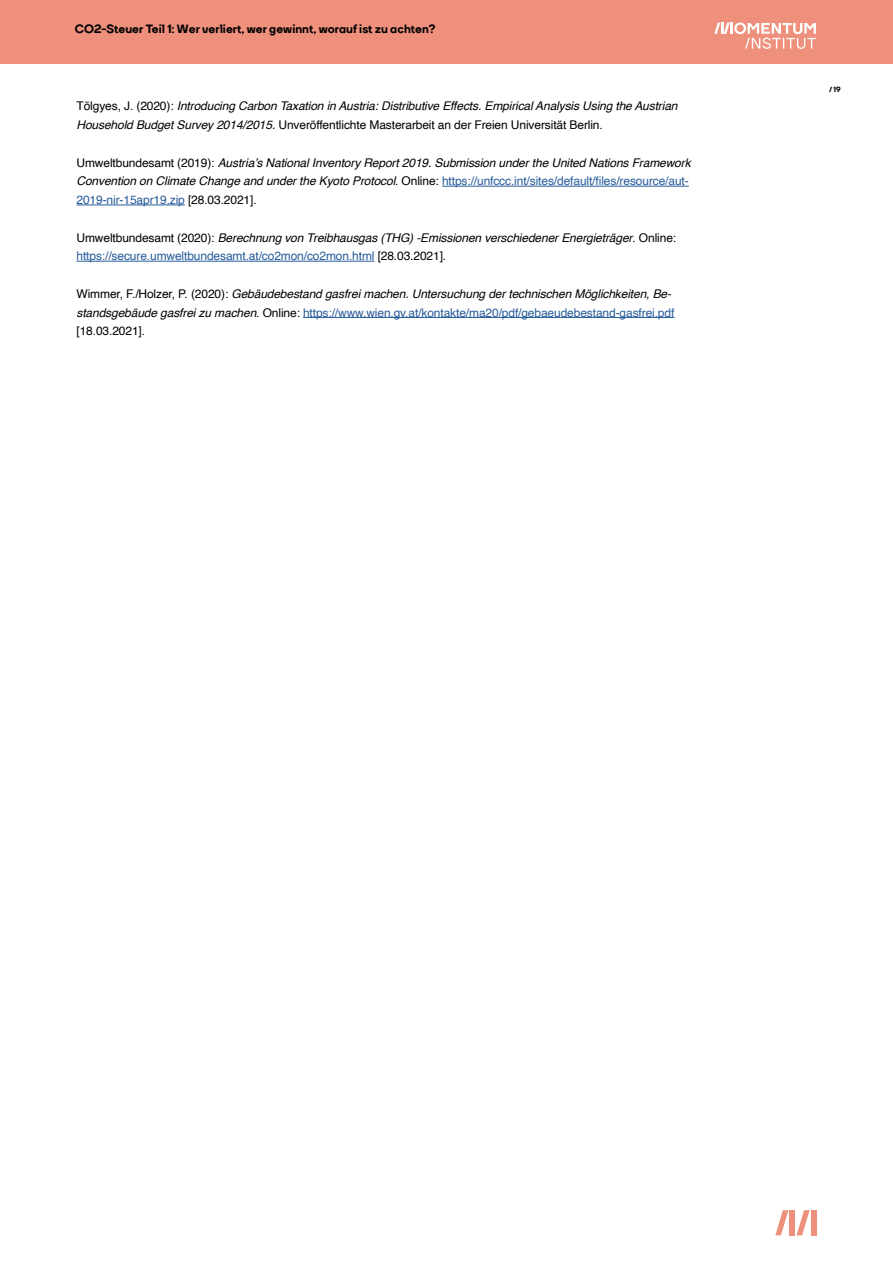
<style>
.page{position:relative;width:893px;height:1263px;background:#fff}
.page>*{position:absolute;margin:0;border:0;box-sizing:border-box;transform-origin:0 0}
.t1{font:italic 12px/18.8px "Helvetica";letter-spacing:-.01em;color:#000}
.t2{font:800 12px "TT Firs";letter-spacing:.005em;color:#000}
.t3{font:800 7.5px "TT Firs";color:#000}
.s1{font-style:normal}
.s2{font-style:normal;color:#275b9b}
</style>
<div class="page">
<div style="left:0;top:0;width:893px;height:64px;background:#ee907b"></div>
<svg style="left:714px;top:23px;width:102px;height:26px"></svg>
<div style="left:811px;top:1210px;width:5px;height:25px;background:#ee907b"></div>
<div style="left:790px;top:1210px;width:5px;height:25px;background:#ee907b"></div>
<svg style="left:796px;top:1210px;width:14px;height:25px"></svg>
<svg style="left:775px;top:1210px;width:13px;height:25px"></svg>
<hr style="left:442px;top:186px;width:247px;height:1px;background:#275b9b">
<hr style="left:77px;top:205px;width:108px;height:1px;background:#275b9b">
<hr style="left:77px;top:261px;width:297px;height:1px;background:#275b9b">
<hr style="left:303px;top:317px;width:371px;height:1px;background:#275b9b">
<p class="t2" style="left:75px;top:21px;width:362px">CO2-Steuer Teil 1: Wer verliert, wer gewinnt, worauf ist zu achten?</p>
<p class="t1" style="left:77px;top:97px;width:602px"><span class="s1">Tölgyes, J. (2020):</span> Introducing Carbon Taxation in Austria: Distributive Effects. Empirical Analysis Using the Austrian<br>Household Budget Survey 2014/2015. <span class="s1">Unveröffentlichte Masterarbeit an der Freien Universität Berlin.</span></p>
<p class="t1" style="left:77px;top:153px;width:616px"><span class="s1">Umweltbundesamt (2019):</span> Austria’s National Inventory Report 2019. Submission under the United Nations Framework<br>Convention on Climate Change and under the Kyoto Protocol<span class="s1">. Online:</span> <span class="s2">https://unfccc.int/sites/default/files/resource/aut-<br>2019-nir-15apr19.zip</span> <span class="s1">[28.03.2021].</span></p>
<p class="t1" style="left:77px;top:228px;width:601px"><span class="s1">Umweltbundesamt (2020):</span> Berechnung von Treibhausgas (THG) -Emissionen verschiedener Energieträger<span class="s1">. Online: </span><span class="s2">https://secure.umweltbundesamt.at/co2mon/co2mon.html</span> <span class="s1">[28.03.2021].</span></p>
<p class="t1" style="left:77px;top:284px;width:599px"><span class="s1">Wimmer, F./Holzer, P. (2020):</span> Gebäudebestand gasfrei machen. Untersuchung der technischen Möglichkeiten, Be&shy;standsgebäude gasfrei zu machen<span class="s1">. Online:</span> <span class="s2">https://www.wien.gv.at/kontakte/ma20/pdf/gebaeudebestand-gasfrei.pdf </span><span class="s1">[18.03.2021].</span></p>
<p class="t3" style="left:829px;top:84px;width:13px">/19</p>
</div>
